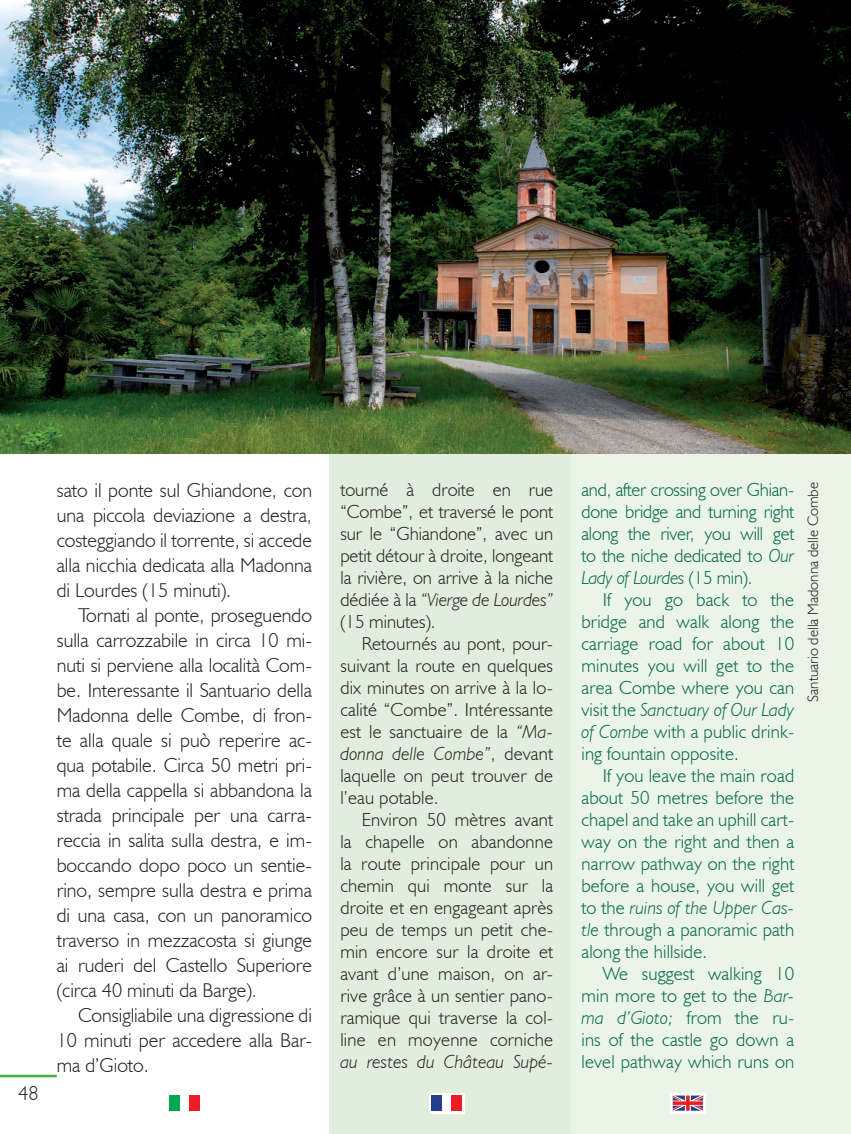
<style>
.page{position:relative;width:851px;height:1134px;background:#fff}
.page>*{position:absolute;margin:0;border:0;box-sizing:border-box;transform-origin:0 0}
.testi_ita{font:300 20px/25px "Humanist 521 BT";color:#231f20;text-align:justify}
.testi_ING{font:300 20px/25px "Humanist 521 BT";color:#231f20;text-align:justify}
.testi_ING-2{font:300 18.75px/22px "Humanist 521 BT";letter-spacing:.01em;color:#026642;text-align:justify}
.testi_FRA{font:300 18.75px/22px "Humanist 521 BT";letter-spacing:.01em;color:#231f20;text-align:justify}
.testi_ita-2{font:300 18.75px/22px "Humanist 521 BT";color:#231f20;text-align:justify}
.testi_FRA-2{font:300 18.75px/22px "Humanist 521 BT";letter-spacing:-.01em;color:#026642;text-align:justify}
.t1{font:300 15px "Humanist 521 BT";color:#231f20}
.s1{font-style:italic}
</style>
<div class="page">
<div style="left:330px;top:57px;width:520px;height:1077px;background:#e1eedd"></div>
<div style="left:571px;top:57px;width:279px;height:1077px;background:#eaf4e7"></div>
<hr style="left:0;top:1075px;width:57px;height:2px;background:#40ae49">
<div style="left:670px;top:1093px;width:35px;height:20px;background:#fff"></div>
<svg style="left:672px;top:1095px;width:31px;height:16px"></svg>
<div style="left:169px;top:1095px;width:10px;height:16px;background:#00a54f"></div>
<div style="left:189px;top:1095px;width:10px;height:16px;background:#ee1d23"></div>
<div style="left:429px;top:1093px;width:35px;height:20px;background:#fff"></div>
<div style="left:431px;top:1095px;width:10px;height:16px;background:#253f8e"></div>
<div style="left:452px;top:1095px;width:10px;height:16px;background:#ee1d23"></div>
<hr style="left:850px;top:0;width:1px;height:57px;background:#a3cf9a">
<img style="left:0;top:0;width:850px;height:454px">
<p class="testi_ita" style="left:18px;top:1080px;width:22px">48</p>
<p class="testi_ING" style="left:57px;top:477px;width:257px">sato il ponte sul Ghiandone, con una piccola deviazione a destra, costeggiando il torrente, si accede alla nicchia dedicata alla Madonna di Lourdes (15 minuti).</p>
<p class="testi_ita" style="left:57px;top:602px;width:257px;text-indent:21px">Tornati al ponte, proseguendo sulla carrozzabile in circa 10 mi&shy;nuti si perviene alla località Com&shy;be. Interessante il Santuario della Madonna delle Combe, di fron&shy;te alla quale si può reperire ac&shy;qua potabile. Circa 50 metri pri&shy;ma della cappella si abbandona la strada principale per una carra&shy;reccia in salita sulla destra, e im&shy;boccando dopo poco un sentie&shy;rino, sempre sulla destra e prima di una casa, con un panoramico traverso in mezzacosta si giunge ai ruderi del Castello Superiore (circa 40 minuti da Barge).</p>
<p class="testi_ita" style="left:57px;top:1002px;width:257px;text-indent:21px">Consigliabile una digressione di 10 minuti per accedere alla Bar&shy;ma d’Gioto.</p>
<p class="testi_ita-2" style="left:340px;top:478px;width:214px">tourné à droite en rue “Combe”, et traversé le pont sur le “Ghiandone”, avec un petit détour à droite, longeant la rivière, on arrive à la niche dédiée à la <span class="s1">“Vierge de Lourdes” </span>(15 minutes).</p>
<p class="testi_FRA" style="left:340px;top:632px;width:214px;text-indent:21px">Retournés au pont, pour&shy;suivant la route en quelques dix minutes on arrive à la lo&shy;calité “Combe”. Intéressante est le sanctuaire de la <span class="s1">“Ma&shy;donna delle Combe”</span>, devant laquelle on peut trouver de l’eau potable.</p>
<p class="testi_FRA" style="left:340px;top:808px;width:214px;text-indent:21px">Environ 50 mètres avant la chapelle on abandonne la route principale pour un chemin qui monte sur la droite et en engageant après peu de temps un petit che&shy;min encore sur la droite et avant d’une maison, on ar&shy;rive grâce à un sentier pano&shy;ramique qui traverse la col&shy;line en moyenne corniche <span class="s1">au restes du Château Supé-</span></p>
<p class="testi_FRA-2" style="left:581px;top:478px;width:214px">and, after crossing over Ghian&shy;done bridge and turning right along the river, you will get to the niche dedicated to <span class="s1">Our Lady of Lourdes</span> (15 min).</p>
<p class="testi_ING-2" style="left:581px;top:588px;width:214px;text-indent:21px">If you go back to the bridge and walk along the carriage road for about 10 minutes you will get to the area Combe where you can visit the <span class="s1">Sanctuary of Our Lady of Combe</span> with a public drink&shy;ing fountain opposite.</p>
<p class="testi_ING-2" style="left:581px;top:764px;width:214px;text-indent:21px">If you leave the main road about 50 metres before the chapel and take an uphill cart&shy;way on the right and then a narrow pathway on the right before a house, you will get to the <span class="s1">ruins of the Upper Cas&shy;tle</span> through a panoramic path along the hillside.</p>
<p class="testi_ING-2" style="left:581px;top:962px;width:214px;text-indent:21px">We suggest walking 10 min more to get to the <span class="s1">Bar&shy;ma d’Gioto;</span> from the ru&shy;ins of the castle go down a level pathway which runs on</p>
<p class="t1" style="left:803px;top:702px;width:221px;rotate:-90deg">Santuario della Madonna delle Combe</p>
</div>
